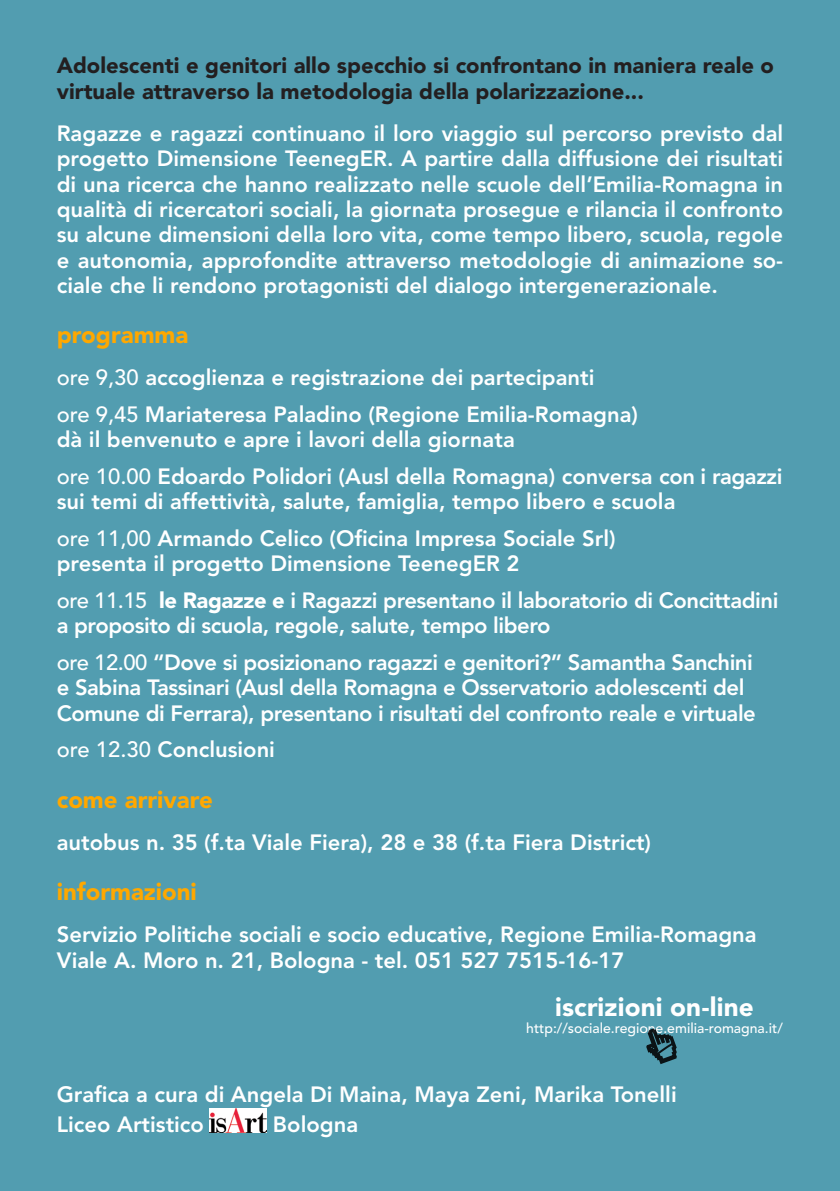
<style>
.page{position:relative;width:840px;height:1191px;background:#fff}
.page>*{position:absolute;margin:0;border:0;box-sizing:border-box;transform-origin:0 0}
.Cover-Aperture_Cover{font:900 26px "Avenir LT Std";letter-spacing:.005em;color:#fff}
.t1{font:900 24px "Avenir LT Std";color:#ffa800}
.t2{font:800 22px/25.4px "Avenir LT Std";color:#fff}
.t3{font:800 22px/25.2px "Avenir LT Std";letter-spacing:-.02em;color:#fff}
.t4{font:900 22px/25.4px "Avenir LT Std";color:#231f20}
.t5{font:500 14px "Avenir LT Std";color:#fff}
.s1{font-weight:500}
.s2{font-weight:900}
</style>
<div class="page">
<div style="left:0;top:0;width:839px;height:1191px;background:#529db0"></div>
<svg style="left:646px;top:1028px;width:31px;height:36px"></svg>
<img style="left:210px;top:1108px;width:56px;height:24px">
<p class="t4" style="left:57px;top:53px;width:718px">Adolescenti e genitori allo specchio si confrontano in maniera reale o virtuale attraverso la metodologia della polarizzazione...</p>
<p class="t2" style="left:57px;top:121px;width:727px;text-align:justify">Ragazze e ragazzi continuano il loro viaggio sul percorso previsto dal progetto Dimensione TeenegER. A partire dalla diffusione dei risultati di una ricerca che hanno realizzato nelle scuole dell’Emilia-Romagna in qualità di ricercatori sociali, la giornata prosegue e rilancia il confronto su alcune dimensioni della loro vita, come tempo libero, scuola, regole e autonomia, approfondite attraverso metodologie di animazione so&shy;ciale che li rendono protagonisti del dialogo intergenerazionale.</p>
<p class="t1" style="left:57px;top:320px;width:133px">programma</p>
<p class="t2" style="left:57px;top:365px;width:539px"><span class="s1">ore 9,30</span> accoglienza e registrazione dei partecipanti</p>
<p class="t2" style="left:57px;top:402px;width:582px"><span class="s1">ore 9,45</span> Mariateresa Paladino (Regione Emilia-Romagna) dà il benvenuto e apre i lavori della giornata</p>
<p class="t2" style="left:57px;top:464px;width:726px"><span class="s1">ore 10.00</span> Edoardo Polidori (Ausl della Romagna) conversa con i ragazzi sui temi di affettività, salute, famiglia, tempo libero e scuola</p>
<p class="t2" style="left:57px;top:526px;width:560px"><span class="s1">ore 11,00</span> Armando Celico (Oficina Impresa Sociale Srl) presenta il progetto Dimensione TeenegER 2</p>
<p class="t3" style="left:57px;top:588px;width:722px"><span class="s1">ore 11.15</span> <span class="s2">le Ragazze e</span> i Ragazzi presentano il laboratorio di Concittadini a proposito di scuola, regole, salute, tempo libero</p>
<p class="t3" style="left:57px;top:650px;width:700px"><span class="s1">ore 12.00</span> “Dove si posizionano ragazzi e genitori?” Samantha Sanchini e Sabina Tassinari (Ausl della Romagna e Osservatorio adolescenti del<br>Comune di Ferrara), presentano i risultati del confronto reale e virtuale</p>
<p class="t2" style="left:57px;top:737px;width:220px"><span class="s1">ore 12.30</span> Conclusioni</p>
<p class="t1" style="left:57px;top:784px;width:157px">come arrivare</p>
<p class="t2" style="left:57px;top:829px;width:595px">autobus n. 35 (f.ta Viale Fiera), 28 e 38 (f.ta Fiera District)</p>
<p class="t1" style="left:57px;top:877px;width:141px">informazioni</p>
<p class="t2" style="left:57px;top:922px;width:701px">Servizio Politiche sociali e socio educative, Regione Emilia-Romagna<br>Viale A. Moro n. 21, Bologna - tel. 051 527 7515-16-17</p>
<p class="Cover-Aperture_Cover" style="left:555px;top:991px;width:200px">iscrizioni on-line</p>
<p class="t5" style="left:526px;top:1020px;width:258px">http://sociale.regione.emilia-romagna.it/</p>
<p class="t2" style="left:57px;top:1079px;width:621px;line-height:30px">Grafica a cura di Angela Di Maina, Maya Zeni, Marika Tonelli<br>Liceo Artistico</p>
<p class="t2" style="left:273px;top:1111px;width:87px">Bologna</p>
</div>
